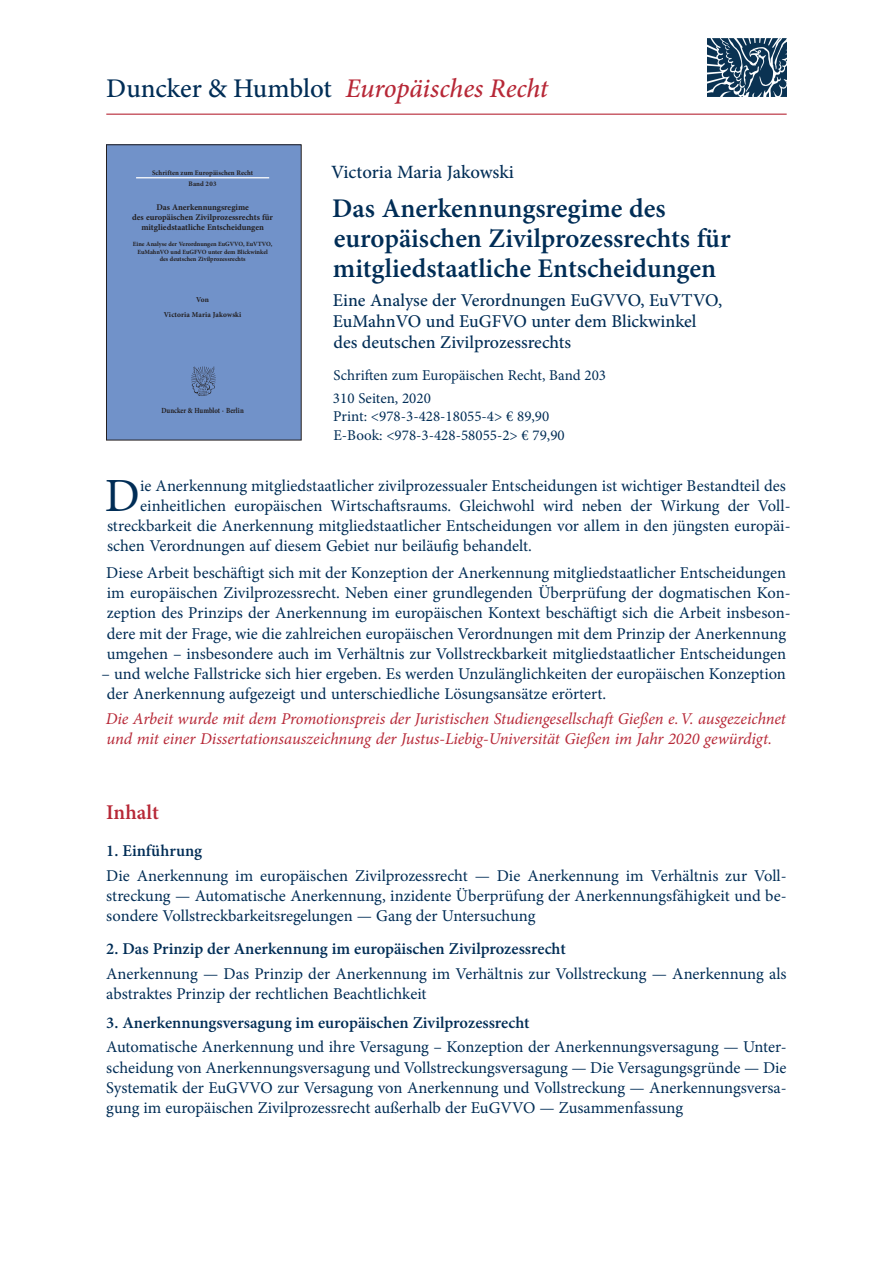
<style>
.page{position:relative;width:893px;height:1263px;background:#fff}
.page>*{position:absolute;margin:0;border:0;box-sizing:border-box;transform-origin:0 0}
.t1{font:47.7px "Minion Pro";color:#002d56}
.t2{font:600 27px/30px "Minion Pro";color:#002d56}
.t3{font:italic 500 27px "Minion Pro";letter-spacing:-.01em;color:#b72837}
.t4{font:600 21px "Minion Pro";color:#b72837}
.t5{font:500 18.75px "Minion Pro";color:#002d56}
.t6{font:500 18px/21px "Minion Pro";color:#002d56}
.t7{font:16.5px/20.2px "Minion Pro";color:#002d56}
.t8{font:italic 16.5px/20.2px "Minion Pro";letter-spacing:-.005em;color:#b72837}
.t9{font:600 16.5px "Minion Pro";color:#002d56}
.t10{font:15px/23px "Minion Pro";color:#002d56}
.t11{font:700 8.7px/10.4px "Minion Pro";color:#231f20;text-align:center}
.t12{font:700 7.8px "Minion Pro";letter-spacing:-.005em;color:#231f20;scale:.86 1}
.t13{font:700 7.5px/14.1px "Minion Pro";letter-spacing:.015em;color:#231f20;text-align:center}
.t14{font:700 6.9px/11.2px "Minion Pro";letter-spacing:.01em;color:#231f20;text-align:center}
.t15{font:700 6.45px/7.6px "Minion Pro";color:#231f20;text-align:center}
.s1{font-style:normal;color:#002d56}
</style>
<div class="page">
<div style="left:106px;top:145px;width:195px;height:295px;background:#7192c9"></div>
<hr style="left:136px;top:177px;width:133px;height:1px;background:#fff">
<img style="left:191px;top:366px;width:25px;height:30px">
<div style="left:106px;top:145px;width:195px;height:295px;border:1px solid #231f20"></div>
<img style="left:707px;top:38px;width:79px;height:59px">
<hr style="left:106px;top:114px;width:681px;height:1px;background:#b72837">
<h2 class="t3" style="left:106px;top:70px;width:443px"><span class="s1">Duncker &amp; Humblot</span> Europäisches Recht</h2>
<p class="t14" style="left:152px;top:167px;width:103px">Schriften zum Europäischen Recht<br>Band 203</p>
<p class="t11" style="left:132px;top:201px;width:142px">Das Anerkennungsregime<br>des europäischen Zivilprozessrechts für mitgliedstaatliche Entscheidungen</p>
<p class="t15" style="left:133px;top:240px;width:141px">Eine Analyse der Verordnungen EuGVVO, EuVTVO,<br>EuMahnVO und EuGFVO unter dem Blickwinkel des deutschen Zivilprozessrechts</p>
<p class="t13" style="left:164px;top:293px;width:79px">Von<br>Victoria Maria Jakowski</p>
<p class="t12" style="left:161px;top:405px;width:97px">Duncker &amp; Humblot · Berlin</p>
<p class="t5" style="left:331px;top:160px;width:184px">Victoria Maria Jakowski</p>
<h2 class="t2" style="left:332px;top:193px;width:400px">Das Anerkennungsregime des europäischen Zivilprozessrechts für mitgliedstaatliche Entscheidungen</h2>
<p class="t6" style="left:333px;top:290px;width:391px">Eine Analyse der Verordnungen EuGVVO, EuVTVO,<br>EuMahnVO und EuGFVO unter dem Blickwinkel des deutschen Zivilprozessrechts</p>
<p class="t10" style="left:333px;top:364px;width:275px">Schriften zum Europäischen Recht, Band 203<br>310 Seiten, 2020</p>
<p class="t10" style="left:333px;top:407px;width:233px;line-height:18.8px">Print: &lt;978-3-428-18055-4&gt; € 89,90<br>E-Book: &lt;978-3-428-58055-2&gt; € 79,90</p>
<h1 class="t1" style="left:105px;top:464px;width:37px">D</h1>
<p class="t7" style="left:140px;top:475px;width:647px">ie Anerkennung mitgliedstaatlicher zivilprozessualer Entscheidungen ist wichtiger Bestandteil des</p>
<p class="t7" style="left:140px;top:495px;width:652px">einheitlichen europäischen Wirtschaftsraums. Gleichwohl wird neben der Wirkung der Voll-</p>
<p class="t7" style="left:107px;top:516px;width:685px">streckbarkeit die Anerkennung mitgliedstaatlicher Entscheidungen vor allem in den jüngsten europäi-</p>
<p class="t7" style="left:107px;top:536px;width:426px">schen Verordnungen auf diesem Gebiet nur beiläufig behandelt.</p>
<p class="t7" style="left:106px;top:563px;width:686px">Diese Arbeit beschäftigt sich mit der Konzeption der Anerkennung mitgliedstaatlicher Entscheidungen im europäischen Zivilprozessrecht. Neben einer grundlegenden Überprüfung der dogmatischen Kon&shy;zeption des Prinzips der Anerkennung im europäischen Kontext beschäftigt sich die Arbeit insbeson&shy;dere mit der Frage, wie die zahlreichen europäischen Verordnungen mit dem Prinzip der Anerkennung umgehen – insbesondere auch im Verhältnis zur Vollstreckbarkeit mitgliedstaatlicher Entscheidungen</p>
<p class="t7" style="left:107px;top:664px;width:681px;text-indent:-5px">– und welche Fallstricke sich hier ergeben. Es werden Unzulänglichkeiten der europäischen Konzeption der Anerkennung aufgezeigt und unterschiedliche Lösungsansätze erörtert.</p>
<p class="t8" style="left:106px;top:708px;width:682px">Die Arbeit wurde mit dem Promotionspreis der Juristischen Studiengesellschaft Gießen e.V. ausgezeichnet und mit einer Dissertationsauszeichnung der Justus-Liebig-Universität Gießen im Jahr 2020 gewürdigt.</p>
<p class="t4" style="left:106px;top:798px;width:54px">Inhalt</p>
<p class="t9" style="left:106px;top:840px;width:97px">1. Einführung</p>
<p class="t7" style="left:106px;top:865px;width:682px;text-align:justify">Die Anerkennung im europäischen Zivilprozessrecht — Die Anerkennung im Verhältnis zur Voll&shy;streckung — Automatische Anerkennung, inzidente Überprüfung der Anerkennungsfähigkeit und be&shy;sondere Vollstreckbarkeitsregelungen — Gang der Untersuchung</p>
<p class="t9" style="left:106px;top:938px;width:461px">2. Das Prinzip der Anerkennung im europäischen Zivilprozessrecht</p>
<p class="t7" style="left:106px;top:963px;width:682px">Anerkennung — Das Prinzip der Anerkennung im Verhältnis zur Vollstreckung — Anerkennung als abstraktes Prinzip der rechtlichen Beachtlichkeit</p>
<p class="t9" style="left:106px;top:1011px;width:425px">3. Anerkennungsversagung im europäischen Zivilprozessrecht</p>
<p class="t7" style="left:106px;top:1037px;width:682px;text-align:justify">Automatische Anerkennung und ihre Versagung – Konzeption der Anerkennungsversagung — Unter&shy;scheidung von Anerkennungsversagung und Vollstreckungsversagung — Die Versagungsgründe — Die Systematik der EuGVVO zur Versagung von Anerkennung und Vollstreckung — Anerkennungsversa&shy;gung im europäischen Zivilprozessrecht außerhalb der EuGVVO — Zusammenfassung</p>
</div>
